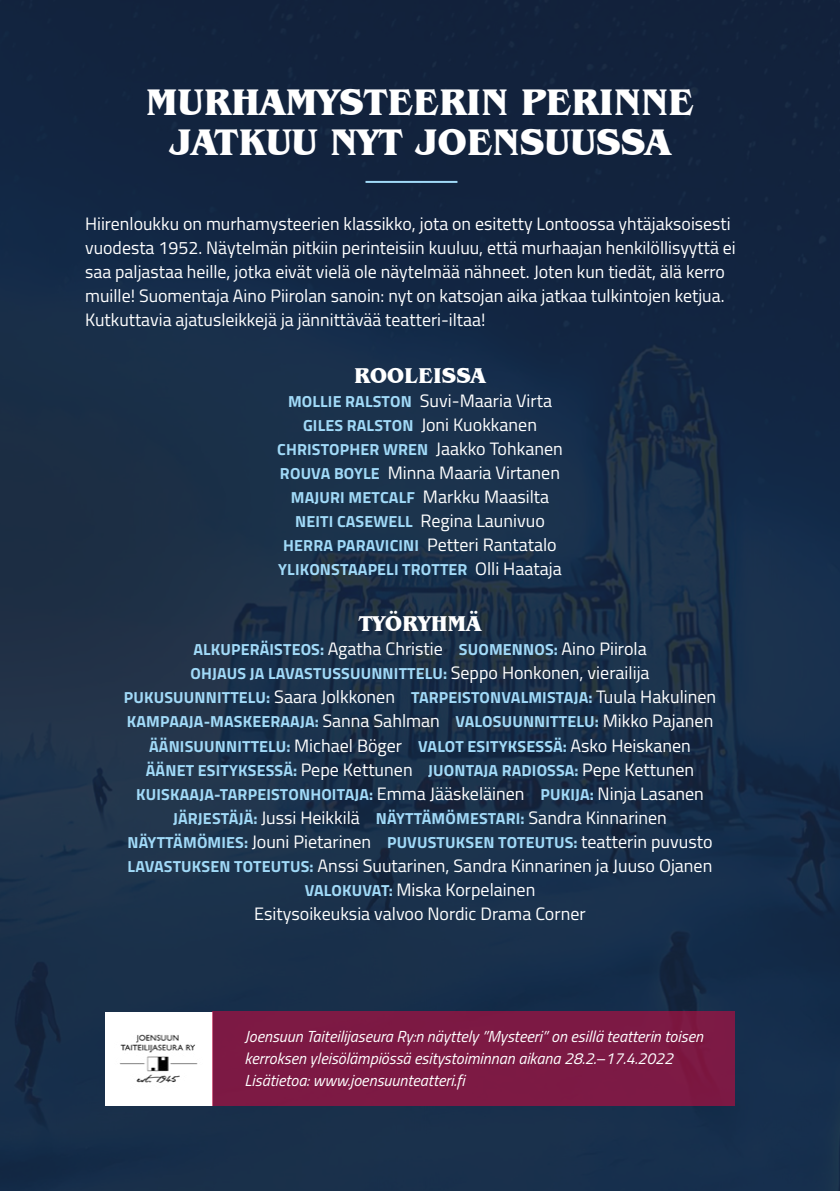
<style>
.page{position:relative;width:840px;height:1191px;background:#fff}
.page>*{position:absolute;margin:0;border:0;box-sizing:border-box;transform-origin:0 0}
.Otsikko_sisäsivu{font:700 38px "Benguiat IT Cby BT";color:#fff}
.leipis{font:700 22px "Benguiat IT Cby BT";color:#fff}
.leipis-2{font:18px/24px "Titillium";color:#fff;text-align:center}
.leipis-3{font:700 16px "Titillium";letter-spacing:.01em;color:#a1daf8}
.pikkuteksti{font:italic 16px/22px "Titillium";color:#fff}
.s1{font-weight:700;font-size:16px;color:#a1daf8}
.s2{font-weight:400;font-size:18px;color:#fff}
</style>
<div class="page">
<div style="left:0;top:0;width:839px;height:1191px;background:linear-gradient(to right,#1a2e47,#152a46)"></div>
<hr style="left:365px;top:181px;width:92px;height:2px;background:#a1daf8">
<div style="left:105px;top:1012px;width:107px;height:93px;background:#fff"></div>
<img style="left:119px;top:1034px;width:79px;height:49px">
<div style="left:212px;top:1012px;width:522px;height:94px;background:#7d1a44"></div>
<h1 class="Otsikko_sisäsivu" style="left:146px;top:78px;width:549px">MURHAMYSTEERIN PERINNE</h1>
<h1 class="Otsikko_sisäsivu" style="left:169px;top:118px;width:503px">JATKUU NYT JOENSUUSSA</h1>
<p class="leipis-2" style="left:85px;top:211px;width:652px;text-align:left">Hiirenloukku on murhamysteerien klassikko, jota on esitetty Lontoossa yhtäjaksoisesti vuodesta 1952. Näytelmän pitkiin perinteisiin kuuluu, että murhaajan henkilöllisyyttä ei saa paljastaa heille, jotka eivät vielä ole näytelmää nähneet. Joten kun tiedät, älä kerro muille! Suomentaja Aino Piirolan sanoin: nyt on katsojan aika jatkaa tulkintojen ketjua.<br>Kutkuttavia ajatusleikkejä ja jännittävää teatteri-iltaa!</p>
<p class="leipis" style="left:354px;top:362px;width:133px">ROOLEISSA</p>
<p class="leipis-2" style="left:288px;top:388px;width:265px"><span class="s1">MOLLIE RALSTON</span> Suvi-Maaria Virta</p>
<p class="leipis-2" style="left:303px;top:412px;width:235px"><span class="s1">GILES RALSTON</span> Joni Kuokkanen</p>
<p class="leipis-3" style="left:277px;top:437px;width:287px">CHRISTOPHER WREN <span class="s2">Jaakko Tohkanen</span></p>
<p class="leipis-2" style="left:280px;top:460px;width:281px"><span class="s1">ROUVA BOYLE</span> Minna Maaria Virtanen</p>
<p class="leipis-2" style="left:291px;top:484px;width:260px"><span class="s1">MAJURI METCALF</span> Markku Maasilta</p>
<p class="leipis-2" style="left:295px;top:508px;width:251px"><span class="s1">NEITI CASEWELL</span> Regina Launivuo</p>
<p class="leipis-2" style="left:283px;top:532px;width:275px"><span class="s1">HERRA PARAVICINI</span> Petteri Rantatalo</p>
<p class="leipis-3" style="left:278px;top:557px;width:285px">YLIKONSTAAPELI TROTTER <span class="s2">Olli Haataja</span></p>
<p class="leipis" style="left:358px;top:610px;width:124px">TYÖRYHMÄ</p>
<p class="leipis-3" style="left:193px;top:637px;width:454px">ALKUPERÄISTEOS: <span class="s2">Agatha Christie</span> SUOMENNOS: <span class="s2">Aino Piirola</span></p>
<p class="leipis-3" style="left:190px;top:661px;width:460px">OHJAUS JA LAVASTUSSUUNNITTELU: <span class="s2">Seppo Honkonen, vierailija</span></p>
<p class="leipis-3" style="left:124px;top:685px;width:593px">PUKUSUUNNITTELU: <span class="s2">Saara Jolkkonen</span> TARPEISTONVALMISTAJA: <span class="s2">Tuula Hakulinen</span></p>
<p class="leipis-3" style="left:127px;top:709px;width:588px">KAMPAAJA-MASKEERAAJA: <span class="s2">Sanna Sahlman</span> VALOSUUNNITTELU: <span class="s2">Mikko Pajanen</span></p>
<p class="leipis-3" style="left:149px;top:733px;width:543px">ÄÄNISUUNNITTELU: <span class="s2">Michael Böger</span> VALOT ESITYKSESSÄ: <span class="s2">Asko Heiskanen</span></p>
<p class="leipis-3" style="left:146px;top:757px;width:549px">ÄÄNET ESITYKSESSÄ: <span class="s2">Pepe Kettunen</span> JUONTAJA RADIOSSA: <span class="s2">Pepe Kettunen</span></p>
<p class="leipis-3" style="left:136px;top:781px;width:568px">KUISKAAJA-TARPEISTONHOITAJA: <span class="s2">Emma Jääskeläinen</span> PUKIJA: <span class="s2">Ninja Lasanen</span></p>
<p class="leipis-2" style="left:173px;top:804px;width:495px"><span class="s1">JÄRJESTÄJÄ:</span> Jussi Heikkilä <span class="s1">NÄYTTÄMÖMESTARI:</span> Sandra Kinnarinen</p>
<p class="leipis-3" style="left:127px;top:829px;width:586px">NÄYTTÄMÖMIES: <span class="s2">Jouni Pietarinen</span> PUVUSTUKSEN TOTEUTUS: <span class="s2">teatterin puvusto</span></p>
<p class="leipis-2" style="left:128px;top:852px;width:586px"><span class="s1">LAVASTUKSEN TOTEUTUS:</span> Anssi Suutarinen, Sandra Kinnarinen ja Juuso Ojanen</p>
<p class="leipis-2" style="left:254px;top:876px;width:333px"><span class="s1">VALOKUVAT:</span> Miska Korpelainen<br>Esitysoikeuksia valvoo Nordic Drama Corner</p>
<p class="pikkuteksti" style="left:244px;top:1025px;width:459px">Joensuun Taiteilijaseura Ry:n näyttely ”Mysteeri” on esillä teatterin toisen kerroksen yleisölämpiössä esitystoiminnan aikana 28.2.–17.4.2022<br>Lisätietoa: www.joensuunteatteri.fi</p>
</div>
